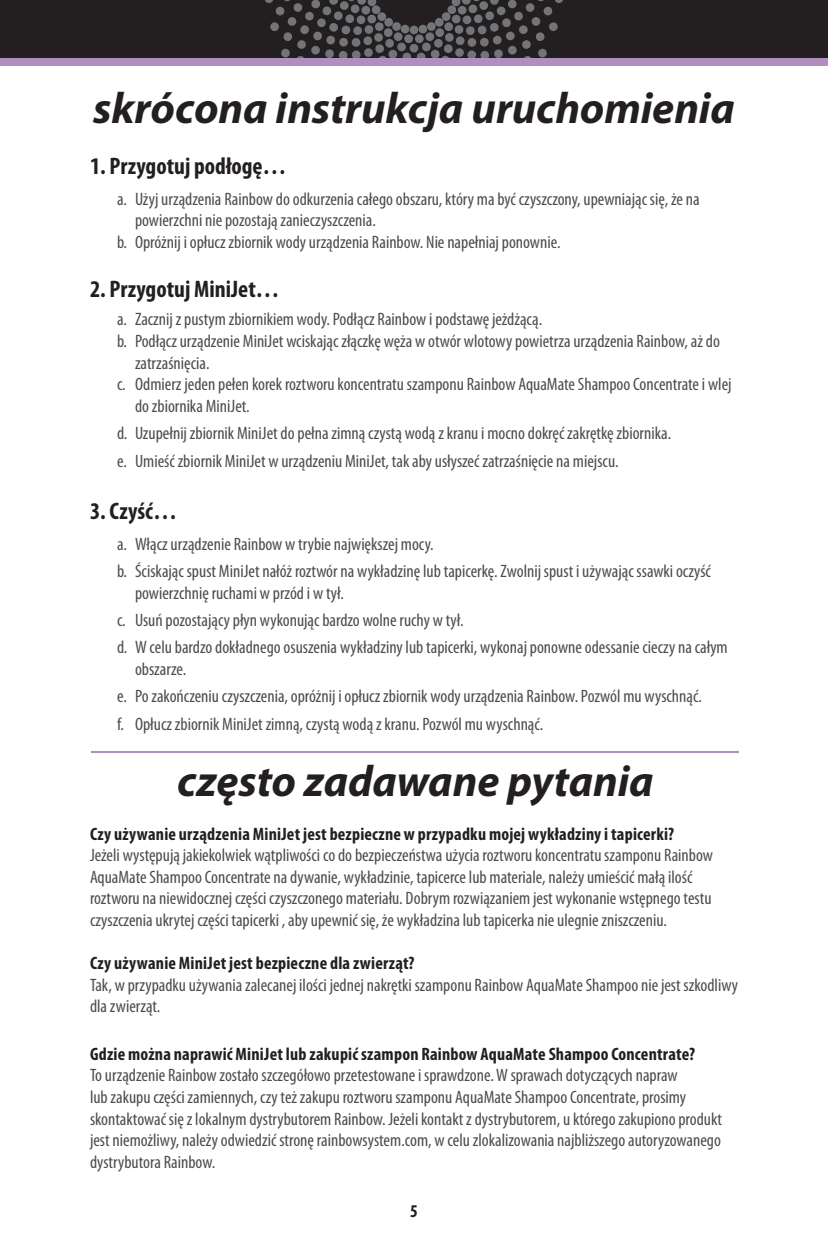
<style>
.page{position:relative;width:828px;height:1260px;background:#fff}
.page>*{position:absolute;margin:0;border:0;box-sizing:border-box;transform-origin:0 0}
.t1{font:italic 700 44px "Myriad Pro";letter-spacing:-.005em;color:#231f20}
.t2{font:700 condensed 24px "Myriad Pro";color:#231f20}
.t3{font:condensed 18px/21.6px "Myriad Pro";color:#4b4c4d}
.t4{font:700 condensed 18px "Myriad Pro";letter-spacing:.01em;color:#231f20}
</style>
<div class="page">
<div style="left:0;top:0;width:828px;height:58px;background:#231f20"></div>
<div style="left:404px;top:34px;width:9px;height:9px;background:#727477;border-radius:4px"></div>
<div style="left:415px;top:34px;width:9px;height:9px;background:#727477;border-radius:4px"></div>
<div style="left:410px;top:44px;width:8px;height:9px;background:#727477;border-radius:4px"></div>
<svg style="left:265px;top:0;width:146px;height:58px"></svg>
<div style="left:410px;top:26px;width:8px;height:8px;background:#727477;border-radius:50%"></div>
<svg style="left:417px;top:0;width:146px;height:58px"></svg>
<div style="left:0;top:58px;width:828px;height:8px;background:#b18ec1"></div>
<hr style="left:91px;top:751px;width:648px;height:2px;background:#b18ec1">
<h1 class="t1" style="left:93px;top:80px;width:643px">skrócona instrukcja uruchomienia</h1>
<h2 class="t2" style="left:90px;top:151px;width:198px">1. Przygotuj podłogę…</h2>
<p class="t3" style="left:117px;top:188px;width:584px">a. Użyj urządzenia Rainbow do odkurzenia całego obszaru, który ma być czyszczony, upewniając się, że na</p>
<p class="t3" style="left:135px;top:209px;width:242px">powierzchni nie pozostają zanieczyszczenia.</p>
<p class="t3" style="left:117px;top:231px;width:445px">b. Opróżnij i opłucz zbiornik wody urządzenia Rainbow. Nie napełniaj ponownie.</p>
<h2 class="t2" style="left:90px;top:274px;width:191px">2. Przygotuj MiniJet…</h2>
<p class="t3" style="left:117px;top:308px;width:427px">a. Zacznij z pustym zbiornikiem wody. Podłącz Rainbow i podstawę jeżdżącą.</p>
<p class="t3" style="left:117px;top:330px;width:604px">b. Podłącz urządzenie MiniJet wciskając złączkę węża w otwór wlotowy powietrza urządzenia Rainbow, aż do</p>
<p class="t3" style="left:135px;top:352px;width:76px">zatrzaśnięcia.</p>
<p class="t3" style="left:117px;top:373px;width:616px">c. Odmierz jeden pełen korek roztworu koncentratu szamponu Rainbow AquaMate Shampoo Concentrate i wlej</p>
<p class="t3" style="left:135px;top:395px;width:116px">do zbiornika MiniJet.</p>
<p class="t3" style="left:117px;top:419px;width:556px;line-height:27.4px">d. Uzupełnij zbiornik MiniJet do pełna zimną czystą wodą z kranu i mocno dokręć zakrętkę zbiornika. e. Umieść zbiornik MiniJet w urządzeniu MiniJet, tak aby usłyszeć zatrzaśnięcie na miejscu.</p>
<h2 class="t2" style="left:90px;top:496px;width:89px">3. Czyść…</h2>
<p class="t3" style="left:117px;top:530px;width:596px;line-height:27.4px">a. Włącz urządzenie Rainbow w trybie największej mocy.<br>b. Ściskając spust MiniJet nałóż roztwór na wykładzinę lub tapicerkę. Zwolnij spust i używając ssawki oczyść</p>
<p class="t3" style="left:117px;top:579px;width:612px;line-height:27.4px;text-indent:18px">powierzchnię ruchami w przód i w tył.<br>c. Usuń pozostający płyn wykonując bardzo wolne ruchy w tył.<br>d. W celu bardzo dokładnego osuszenia wykładziny lub tapicerki, wykonaj ponowne odessanie cieczy na całym</p>
<p class="t3" style="left:117px;top:655px;width:586px;line-height:27.4px;text-indent:18px">obszarze.<br>e. Po zakończeniu czyszczenia, opróżnij i opłucz zbiornik wody urządzenia Rainbow. Pozwól mu wyschnąć. f. Opłucz zbiornik MiniJet zimną, czystą wodą z kranu. Pozwól mu wyschnąć.</p>
<h1 class="t1" style="left:177px;top:752px;width:478px">często zadawane pytania</h1>
<p class="t4" style="left:90px;top:822px;width:586px">Czy używanie urządzenia MiniJet jest bezpieczne w przypadku mojej wykładziny i tapicerki?</p>
<p class="t3" style="left:90px;top:844px;width:625px">Jeżeli występują jakiekolwiek wątpliwości co do bezpieczeństwa użycia roztworu koncentratu szamponu Rainbow AquaMate Shampoo Concentrate na dywanie, wykładzinie, tapicerce lub materiale, należy umieścić małą ilość roztworu na niewidocznej części czyszczonego materiału. Dobrym rozwiązaniem jest wykonanie wstępnego testu czyszczenia ukrytej części tapicerki , aby upewnić się, że wykładzina lub tapicerka nie ulegnie zniszczeniu.</p>
<p class="t4" style="left:90px;top:952px;width:326px">Czy używanie MiniJet jest bezpieczne dla zwierząt?</p>
<p class="t3" style="left:90px;top:974px;width:650px">Tak, w przypadku używania zalecanej ilości jednej nakrętki szamponu Rainbow AquaMate Shampoo nie jest szkodliwy dla zwierząt.</p>
<p class="t4" style="left:90px;top:1042px;width:607px">Gdzie można naprawić MiniJet lub zakupić szampon Rainbow AquaMate Shampoo Concentrate?</p>
<p class="t3" style="left:90px;top:1064px;width:634px">To urządzenie Rainbow zostało szczegółowo przetestowane i sprawdzone. W sprawach dotyczących napraw<br>lub zakupu części zamiennych, czy też zakupu roztworu szamponu AquaMate Shampoo Concentrate, prosimy skontaktować się z lokalnym dystrybutorem Rainbow. Jeżeli kontakt z dystrybutorem, u którego zakupiono produkt jest niemożliwy, należy odwiedzić stronę rainbowsystem.com, w celu zlokalizowania najbliższego autoryzowanego dystrybutora Rainbow.</p>
<p class="t4" style="left:410px;top:1199px;width:9px">5</p>
</div>
